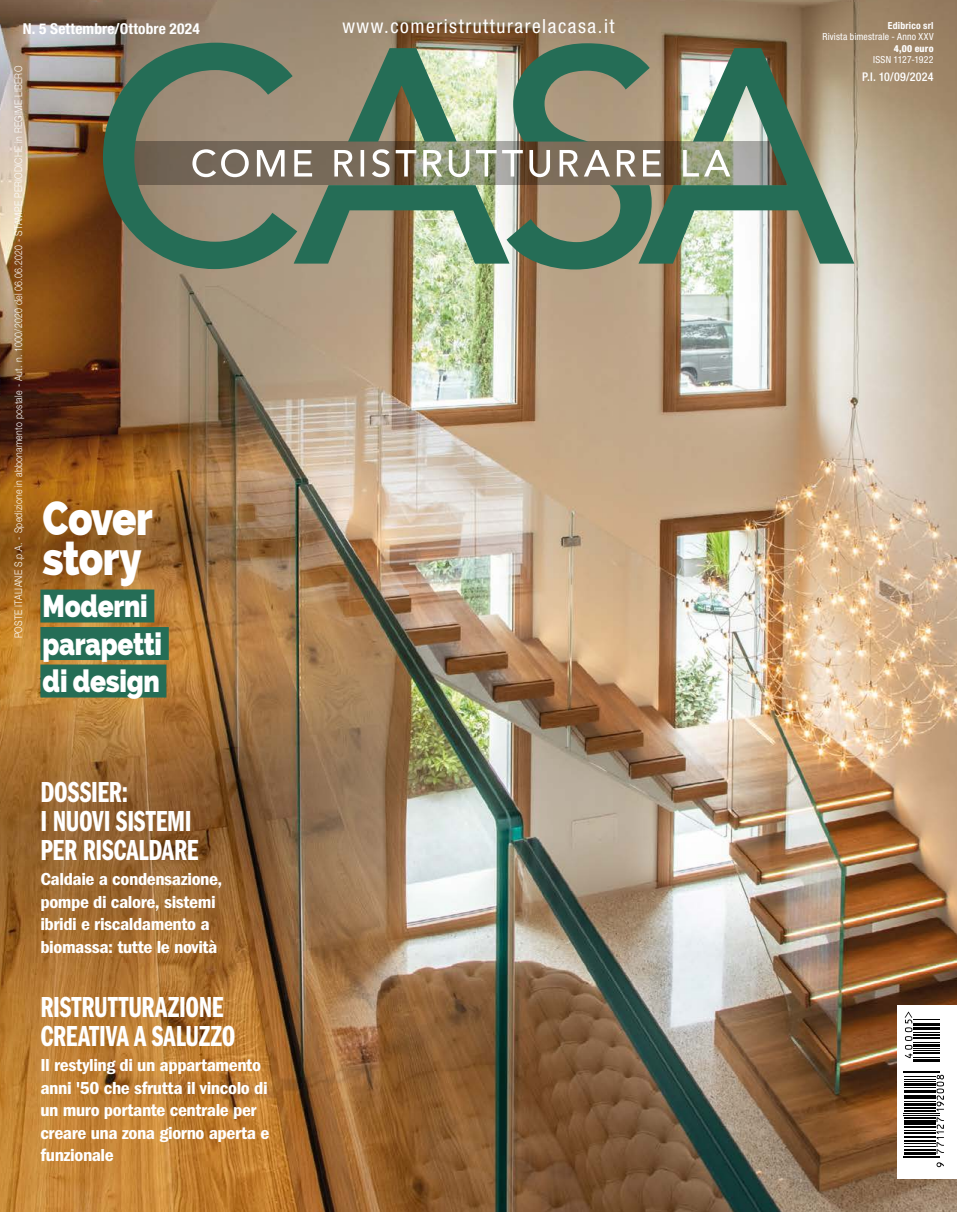
<style>
.page{position:relative;width:957px;height:1212px;background:#fff}
.page>*{position:absolute;margin:0;border:0;box-sizing:border-box;transform-origin:0 0}
.t1{font:800 48px/40.5px "Raleway";letter-spacing:-.02em;color:#fff;scale:.83 1}
.t2{font:800 31.5px/37.5px "Raleway";letter-spacing:-.01em;color:#fff;scale:.83 1}
.t3{font:30px/29px "ITC Franklin Gothic Std Dm Cp";letter-spacing:-.01em;color:#fff;scale:.95 1}
.t4{font:condensed 19.5px "Helvetica Neue LT Std";letter-spacing:.08em;color:#fff}
.t5{font:18px/22.5px "ITC Franklin Gothic Std Dm Cd";letter-spacing:-.02em;color:#fff;scale:1.08 1}
.t6{font:700 condensed 15px "Helvetica Neue LT Std";letter-spacing:.015em;color:#fff}
.t7{font:500 condensed 12px "Helvetica Neue LT Std";letter-spacing:.025em;color:#fff}
.t8{font:300 10.5px "Helvetica Neue LT Std";letter-spacing:.03em;color:#fff;scale:.83 1}
.t9{font:condensed 9.75px/11.2px "Helvetica Neue LT Std";letter-spacing:.02em;color:#fff;text-align:right}
.s1{font-weight:700}
.s2{font-weight:800}
</style>
<div class="page">
<img style="left:0;top:0;width:957px;height:1212px">
<svg style="left:730px;top:48px;width:124px;height:216px;background:#85947f"></svg>
<svg style="left:103px;top:43px;width:627px;height:226px;background:#808c74"></svg>
<div style="left:897px;top:1005px;width:60px;height:174px;background:#fff"></div>
<hr style="left:903px;top:1157px;width:37px;height:1px;background:#000">
<hr style="left:903px;top:1155px;width:37px;height:1px;background:#000">
<hr style="left:903px;top:1152px;width:32px;height:3px;background:#000">
<hr style="left:903px;top:1149px;width:32px;height:2px;background:#000">
<hr style="left:903px;top:1146px;width:32px;height:1px;background:#000">
<hr style="left:903px;top:1143px;width:32px;height:1px;background:#000">
<hr style="left:903px;top:1140px;width:32px;height:2px;background:#000">
<hr style="left:903px;top:1136px;width:32px;height:2px;background:#000">
<hr style="left:903px;top:1132px;width:32px;height:2px;background:#000">
<hr style="left:903px;top:1130px;width:32px;height:1px;background:#000">
<hr style="left:903px;top:1126px;width:32px;height:2px;background:#000">
<hr style="left:903px;top:1123px;width:32px;height:2px;background:#000">
<hr style="left:903px;top:1119px;width:32px;height:3px;background:#000">
<hr style="left:903px;top:1117px;width:32px;height:2px;background:#000">
<hr style="left:903px;top:1115px;width:37px;height:1px;background:#000">
<hr style="left:903px;top:1113px;width:37px;height:1px;background:#000">
<hr style="left:903px;top:1110px;width:32px;height:2px;background:#000">
<hr style="left:903px;top:1106px;width:32px;height:2px;background:#000">
<hr style="left:903px;top:1103px;width:32px;height:3px;background:#000">
<hr style="left:903px;top:1101px;width:32px;height:1px;background:#000">
<hr style="left:903px;top:1097px;width:32px;height:2px;background:#000">
<hr style="left:903px;top:1094px;width:32px;height:2px;background:#000">
<hr style="left:903px;top:1090px;width:32px;height:3px;background:#000">
<hr style="left:903px;top:1087px;width:32px;height:1px;background:#000">
<hr style="left:903px;top:1083px;width:32px;height:3px;background:#000">
<hr style="left:903px;top:1081px;width:32px;height:1px;background:#000">
<hr style="left:903px;top:1079px;width:32px;height:1px;background:#000">
<hr style="left:903px;top:1076px;width:32px;height:1px;background:#000">
<hr style="left:903px;top:1072px;width:37px;height:1px;background:#000">
<hr style="left:903px;top:1070px;width:37px;height:1px;background:#000">
<svg style="left:936px;top:1162px;width:8px;height:5px"></svg>
<svg style="left:936px;top:1117px;width:8px;height:37px"></svg>
<svg style="left:936px;top:1075px;width:8px;height:36px"></svg>
<svg style="left:904px;top:1011px;width:36px;height:51px"></svg>
<div style="left:40px;top:589px;width:114px;height:33px;background:#256d56"></div>
<div style="left:40px;top:627px;width:129px;height:33px;background:#256d56"></div>
<div style="left:40px;top:664px;width:126px;height:33px;background:#256d56"></div>
<p class="t6" style="left:23px;top:19px;width:179px">N. 5 Settembre/Ottobre 2024</p>
<p class="t8" style="left:12px;top:638px;width:691px;rotate:-90deg">POSTE ITALIANE S.p.A. - Spedizione in abbonamento postale - Aut. n. 1000/2020 del 06.06.2020 - STAMPE PERIODICHE in REGIME LIBERO</p>
<p class="t1" style="left:43px;top:498px;width:134px">Cover story</p>
<p class="t2" style="left:43px;top:587px;width:146px">Moderni parapetti di design</p>
<p class="t3" style="left:40px;top:778px;width:168px">DOSSIER:<br>I NUOVI SISTEMI<br>PER RISCALDARE</p>
<p class="t5" style="left:40px;top:868px;width:170px">Caldaie a condensazione, pompe di calore, sistemi ibridi e riscaldamento a biomassa: tutte le novità</p>
<p class="t3" style="left:40px;top:993px;width:207px">RISTRUTTURAZIONE<br>CREATIVA A SALUZZO</p>
<p class="t5" style="left:40px;top:1054px;width:213px">Il restyling di un appartamento anni '50 che sfrutta il vincolo di un muro portante centrale per creare una zona giorno aperta e funzionale</p>
<p class="t4" style="left:342px;top:15px;width:274px">www.comeristrutturarelacasa.it</p>
<p class="t9" style="left:822px;top:20px;width:113px"><span class="s1">Edibrico srl<br></span>Rivista bimestrale - Anno XXV<br><span class="s2">4,00 euro<br></span>ISSN 1127-1922</p>
<p class="t7" style="left:862px;top:69px;width:73px">P.I. 10/09/2024</p>
</div>
